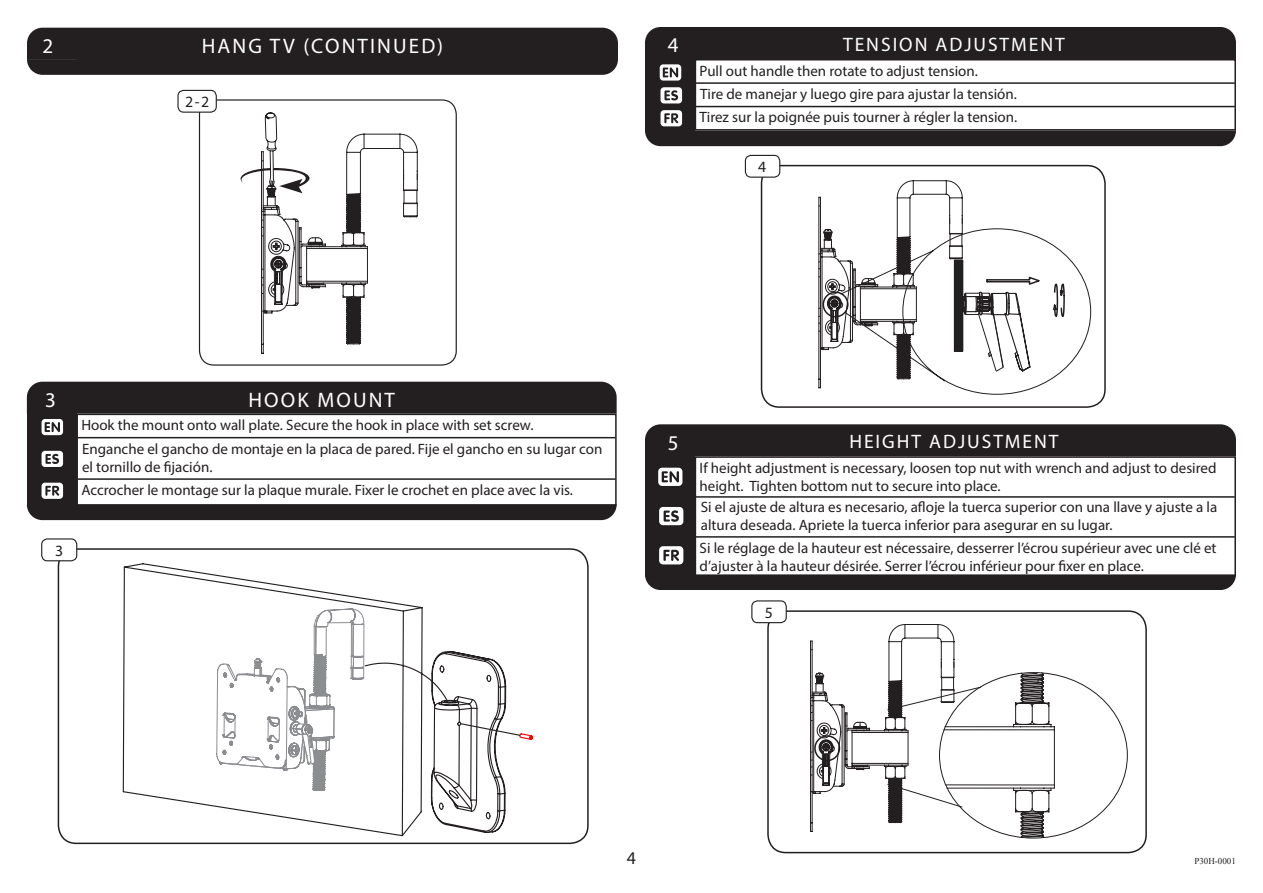
<style>
.page{position:relative;width:1263px;height:893px;background:#fff}
.page>*{position:absolute;margin:0;border:0;box-sizing:border-box;transform-origin:0 0}
.t1{font:21px "Myriad Pro";letter-spacing:.1em;color:#fff}
.t2{font:19.5px "Myriad Pro";letter-spacing:.1em;color:#fff}
.t3{font:18px "Myriad Pro";color:#231f20}
.t4{font:15.75px "Myriad Pro";color:#231f20}
.t5{font:15px/18px "Myriad Pro";color:#231f20}
.t6{font:9px "Times New Roman";color:#231f20}
</style>
<div class="page">
<div style="left:645px;top:27px;width:591px;height:32px;background:#231f20"></div>
<div style="left:645px;top:59px;width:50px;height:72px;background:#231f20"></div>
<div style="left:695px;top:59px;width:541px;height:72px;border:2px solid #231f20"></div>
<hr style="left:696px;top:82px;width:539px;height:2px;background:#231f20">
<hr style="left:696px;top:106px;width:539px;height:1px;background:#231f20">
<div style="left:660px;top:87px;width:22px;height:16px;background:#fff;border-radius:3px"></div>
<svg style="left:664px;top:90px;width:14px;height:10px"></svg>
<div style="left:660px;top:110px;width:22px;height:16px;background:#fff;border-radius:3px"></div>
<svg style="left:664px;top:113px;width:14px;height:10px"></svg>
<svg style="left:660px;top:64px;width:21px;height:17px"></svg>
<svg style="left:663px;top:67px;width:15px;height:10px"></svg>
<div style="left:645px;top:131px;width:591px;height:15px;background:#231f20"></div>
<div style="left:761px;top:165px;width:345px;height:243px;border:2px solid #231f20;border-radius:18px"></div>
<div style="left:745px;top:155px;width:35px;height:22px;background:#fff;border-radius:6px"></div>
<div style="left:745px;top:155px;width:35px;height:23px;border:1px solid #231f20;border-radius:6px"></div>
<svg style="left:818px;top:180px;width:273px;height:215px"></svg>
<div style="left:645px;top:424px;width:591px;height:32px;background:#231f20"></div>
<div style="left:645px;top:456px;width:50px;height:121px;background:#231f20"></div>
<div style="left:695px;top:456px;width:541px;height:121px;border:2px solid #231f20"></div>
<hr style="left:696px;top:496px;width:539px;height:2px;background:#231f20">
<hr style="left:696px;top:536px;width:539px;height:2px;background:#231f20">
<div style="left:659px;top:507px;width:24px;height:18px;background:#fff;border-radius:4px"></div>
<svg style="left:664px;top:510px;width:15px;height:12px"></svg>
<div style="left:659px;top:546px;width:24px;height:18px;background:#fff;border-radius:4px"></div>
<svg style="left:663px;top:550px;width:16px;height:11px"></svg>
<div style="left:658px;top:468px;width:24px;height:18px;background:#fff;border-radius:4px"></div>
<svg style="left:662px;top:471px;width:17px;height:11px"></svg>
<svg style="left:645px;top:574px;width:591px;height:16px"></svg>
<div style="left:767px;top:610px;width:380px;height:243px;border:2px solid #231f20;border-radius:18px"></div>
<div style="left:752px;top:601px;width:34px;height:22px;background:#fff;border-radius:6px"></div>
<div style="left:751px;top:600px;width:36px;height:23px;border:1px solid #231f20;border-radius:6px"></div>
<svg style="left:810px;top:624px;width:245px;height:214px"></svg>
<div style="left:58px;top:548px;width:531px;height:296px;border:2px solid #231f20;border-radius:18px"></div>
<div style="left:42px;top:539px;width:35px;height:22px;background:#fff;border-radius:6px"></div>
<div style="left:41px;top:538px;width:36px;height:23px;border:1px solid #231f20;border-radius:6px"></div>
<div style="left:76px;top:414px;width:541px;height:92px;border:2px solid #231f20"></div>
<div style="left:27px;top:382px;width:590px;height:32px;background:#231f20"></div>
<div style="left:27px;top:414px;width:49px;height:92px;background:#231f20"></div>
<hr style="left:78px;top:437px;width:537px;height:1px;background:#231f20">
<hr style="left:78px;top:478px;width:537px;height:2px;background:#231f20">
<div style="left:42px;top:451px;width:21px;height:16px;background:#fff;border-radius:3px"></div>
<svg style="left:46px;top:454px;width:13px;height:10px"></svg>
<div style="left:42px;top:483px;width:21px;height:16px;background:#fff;border-radius:3px"></div>
<svg style="left:45px;top:486px;width:14px;height:10px"></svg>
<div style="left:42px;top:419px;width:21px;height:16px;background:#fff;border-radius:3px"></div>
<svg style="left:45px;top:422px;width:15px;height:10px"></svg>
<div style="left:27px;top:505px;width:590px;height:15px;background:#231f20"></div>
<svg style="left:521px;top:733px;width:12px;height:7px"></svg>
<svg style="left:122px;top:563px;width:399px;height:274px"></svg>
<div style="left:199px;top:99px;width:258px;height:267px;border:1px solid #231f20;border-radius:14px"></div>
<div style="left:178px;top:90px;width:38px;height:22px;background:#fff;border-radius:6px"></div>
<div style="left:177px;top:90px;width:40px;height:23px;border:1px solid #231f20;border-radius:6px"></div>
<svg style="left:241px;top:112px;width:177px;height:242px"></svg>
<svg style="left:216px;top:608px;width:149px;height:183px"></svg>
<div style="left:27px;top:28px;width:591px;height:47px;background:#231f20"></div>
<hr style="left:77px;top:59px;width:541px;height:2px;background:#231f20">
<p class="t1" style="left:42px;top:33px;width:12px">2</p>
<p class="t1" style="left:202px;top:33px;width:243px">HANG TV (CONTINUED)</p>
<p class="t4" style="left:185px;top:92px;width:26px">2-2</p>
<p class="t1" style="left:668px;top:32px;width:12px">4</p>
<p class="t2" style="left:843px;top:33px;width:223px">TENSION ADJUSTMENT</p>
<p class="t5" style="left:700px;top:62px;width:280px">Pull out handle then rotate to adjust tension.</p>
<p class="t5" style="left:700px;top:85px;width:318px">Tire de manejar y luego gire para ajustar la tensión.</p>
<p class="t5" style="left:700px;top:108px;width:319px">Tirez sur la poignée puis tourner à régler la tension.</p>
<p class="t4" style="left:758px;top:157px;width:10px">4</p>
<p class="t1" style="left:45px;top:387px;width:12px">3</p>
<p class="t1" style="left:248px;top:387px;width:148px">HOOK MOUNT</p>
<p class="t4" style="left:55px;top:541px;width:10px">3</p>
<p class="t5" style="left:81px;top:416px;width:454px">Hook the mount onto wall plate. Secure the hook in place with set screw.</p>
<p class="t5" style="left:82px;top:439px;width:522px">Enganche el gancho de montaje en la placa de pared. Fije el gancho en su lugar con el tornillo de fijación.</p>
<p class="t5" style="left:81px;top:481px;width:493px">Accrocher le montage sur la plaque murale. Fixer le crochet en place avec la vis.</p>
<p class="t1" style="left:668px;top:430px;width:12px">5</p>
<p class="t2" style="left:849px;top:430px;width:211px">HEIGHT ADJUSTMENT</p>
<p class="t5" style="left:700px;top:459px;width:518px">If height adjustment is necessary, loosen top nut with wrench and adjust to desired height. Tighten bottom nut to secure into place.</p>
<p class="t5" style="left:701px;top:498px;width:518px">Si el ajuste de altura es necesario, afloje la tuerca superior con una llave y ajuste a la altura deseada. Apriete la tuerca inferior para asegurar en su lugar.</p>
<p class="t5" style="left:700px;top:538px;width:518px">Si le réglage de la hauteur est nécessaire, desserrer l’écrou supérieur avec une clé et d’ajuster à la hauteur désirée. Serrer l’écrou inférieur pour fixer en place.</p>
<p class="t4" style="left:765px;top:603px;width:10px">5</p>
<p class="t3" style="left:627px;top:846px;width:11px">4</p>
<p class="t6" style="left:1194px;top:855px;width:43px">P30H-0001</p>
</div>
